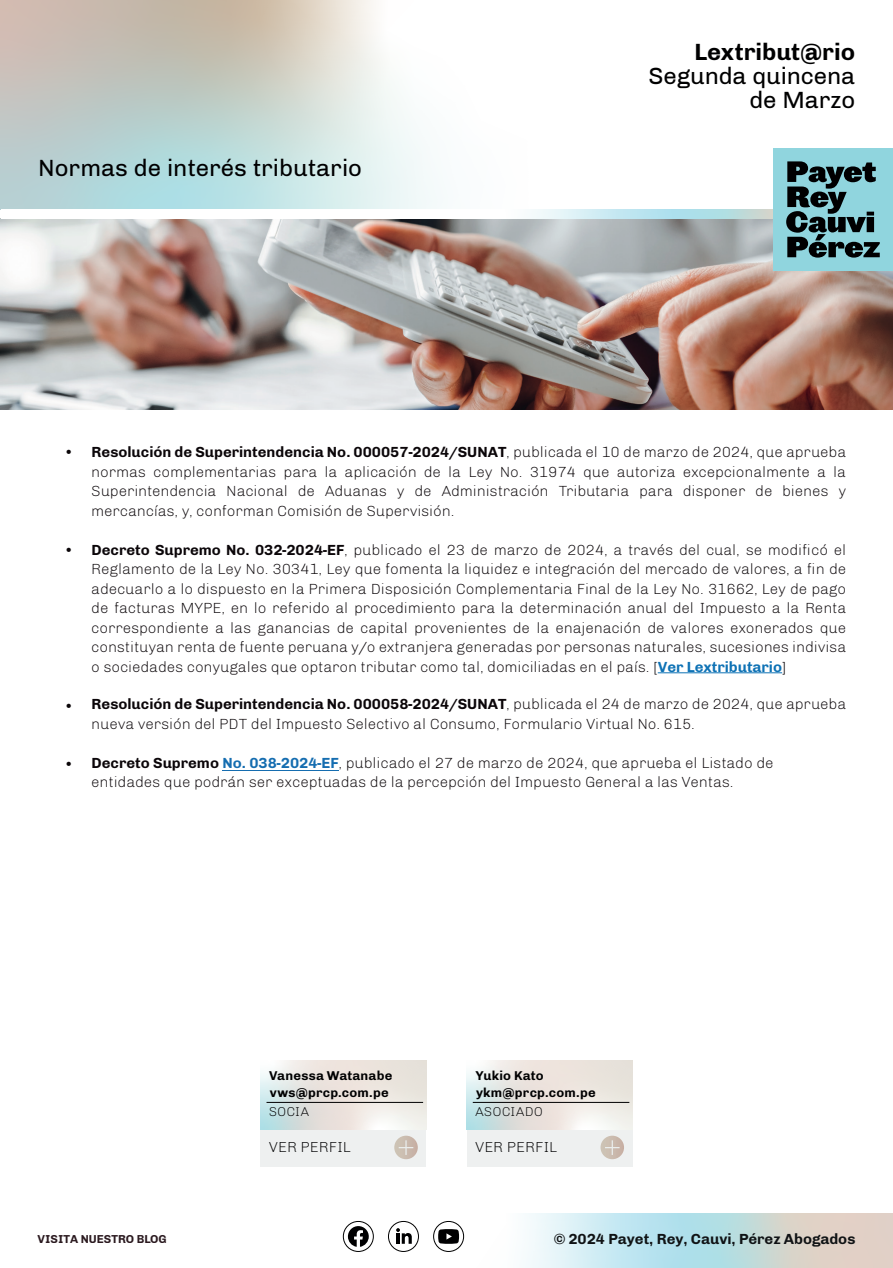
<style>
.page{position:relative;width:893px;height:1268px;background:#fff}
.page>*{position:absolute;margin:0;border:0;box-sizing:border-box;transform-origin:0 0}
.t1{font:24px/24px "Chivo";color:#000001;text-align:right}
.t2{font:700 24px "Chivo";color:#000001}
.t3{font:300 15px/19.5px "Chivo";color:#0b0609;text-align:justify}
.t4{font:700 15px "Chivo";color:#101315}
.t5{font:300 14.85px "Chivo";letter-spacing:.01em;color:#000001}
.t6{font:700 13.05px "Chivo";letter-spacing:.015em;color:#000001}
.t7{font:300 13.05px "Chivo";letter-spacing:.02em;color:#000001}
.t8{font:700 11.85px "Chivo";color:#2b1a20}
.s1{font-weight:700}
.s2{font-weight:700;color:#0e72b5}
.s3{font-weight:700;color:#156db0}
</style>
<div class="page">
<img style="left:0;top:218px;width:893px;height:192px">
<svg style="left:0;top:0;width:774px;height:210px"></svg>
<svg style="left:531px;top:210px;width:243px;height:8px;background:#c5e5eb"></svg>
<div style="left:774px;top:148px;width:119px;height:123px;background:#90d5de"></div>
<svg style="left:786px;top:161px;width:94px;height:96px"></svg>
<hr style="left:658px;top:672px;width:124px;height:1px;background:#0e72b5">
<svg style="left:342px;top:1213px;width:551px;height:54px"></svg>
<svg style="left:348px;top:1225px;width:21px;height:21px"></svg>
<svg style="left:396px;top:1227px;width:16px;height:16px"></svg>
<div style="left:343px;top:1220px;width:31px;height:31px;border:1px solid #000001;border-radius:50%"></div>
<div style="left:388px;top:1220px;width:31px;height:31px;border:1px solid #000001;border-radius:50%"></div>
<div style="left:433px;top:1220px;width:31px;height:31px;border:1px solid #000001;border-radius:50%"></div>
<svg style="left:438px;top:1228px;width:21px;height:15px"></svg>
<svg style="left:467px;top:1060px;width:166px;height:69px;background:#e4e3df"></svg>
<div style="left:467px;top:1129px;width:165px;height:37px;background:#eef0f0"></div>
<svg style="left:600px;top:1135px;width:24px;height:23px"></svg>
<svg style="left:605px;top:1140px;width:15px;height:14px"></svg>
<hr style="left:473px;top:1101px;width:156px;height:1px;background:#000001">
<svg style="left:260px;top:1060px;width:166px;height:69px;background:#e4e3df"></svg>
<div style="left:261px;top:1129px;width:165px;height:37px;background:#eef0f0"></div>
<svg style="left:394px;top:1135px;width:24px;height:23px"></svg>
<svg style="left:399px;top:1140px;width:14px;height:14px"></svg>
<hr style="left:267px;top:1101px;width:156px;height:1px;background:#000001">
<hr style="left:222px;top:770px;width:117px;height:1px;background:#156db0">
<h1 class="t1" style="left:38px;top:156px;width:325px">Normas de interés tributario</h1>
<h1 class="t2" style="left:694px;top:37px;width:162px">Lextribut@rio</h1>
<h1 class="t1" style="left:648px;top:64px;width:208px">Segunda quincena de Marzo</h1>
<p class="t3" style="left:65px;top:442px;width:10px">•</p>
<p class="t3" style="left:65px;top:539px;width:10px">•</p>
<p class="t3" style="left:65px;top:695px;width:10px">•</p>
<p class="t3" style="left:65px;top:754px;width:10px">•</p>
<p class="t3" style="left:92px;top:442px;width:756px"><span class="s1">Resolución de Superintendencia No. 000057-2024/SUNAT</span>, publicada el 10 de marzo de 2024, que aprueba normas complementarias para la aplicación de la Ley No. 31974 que autoriza excepcionalmente a la Superintendencia Nacional de Aduanas y de Administración Tributaria para disponer de bienes y mercancías, y, conforman Comisión de Supervisión.</p>
<p class="t3" style="left:92px;top:539px;width:756px"><span class="s1">Decreto Supremo No. 032-2024-EF</span>, publicado el 23 de marzo de 2024, a través del cual, se modificó el Reglamento de la Ley No. 30341, Ley que fomenta la liquidez e integración del mercado de valores, a fin de adecuarlo a lo dispuesto en la Primera Disposición Complementaria Final de la Ley No. 31662, Ley de pago de facturas MYPE, en lo referido al procedimiento para la determinación anual del Impuesto a la Renta correspondiente a las ganancias de capital provenientes de la enajenación de valores exonerados que constituyan renta de fuente peruana y/o extranjera generadas por personas naturales, sucesiones indivisa o sociedades conyugales que optaron tributar como tal, domiciliadas en el país. [<span class="s2">Ver Lextributario</span>]</p>
<p class="t3" style="left:92px;top:694px;width:756px"><span class="s1">Resolución de Superintendencia No. 000058-2024/SUNAT</span>, publicada el 24 de marzo de 2024, que aprueba nueva versión del PDT del Impuesto Selectivo al Consumo, Formulario Virtual No. 615.</p>
<p class="t3" style="left:92px;top:752px;width:684px"><span class="s1">Decreto Supremo</span> <span class="s3">No. 038-2024-EF</span>, publicado el 27 de marzo de 2024, que aprueba el Listado de entidades que podrán ser exceptuadas de la percepción del Impuesto General a las Ventas.</p>
<p class="t6" style="left:269px;top:1067px;width:125px">Vanessa Watanabe</p>
<p class="t7" style="left:269px;top:1104px;width:42px">SOCIA</p>
<p class="t5" style="left:269px;top:1137px;width:84px">VER PERFIL</p>
<p class="t6" style="left:270px;top:1084px;width:120px">vws@prcp.com.pe</p>
<p class="t6" style="left:475px;top:1067px;width:70px">Yukio Kato</p>
<p class="t7" style="left:475px;top:1104px;width:69px">ASOCIADO</p>
<p class="t5" style="left:475px;top:1137px;width:84px">VER PERFIL</p>
<p class="t6" style="left:476px;top:1084px;width:121px">ykm@prcp.com.pe</p>
<p class="t8" style="left:38px;top:1231px;width:131px">VISITA NUESTRO BLOG</p>
<p class="t4" style="left:554px;top:1229px;width:303px">© 2024 Payet, Rey, Cauvi, Pérez Abogados</p>
</div>
